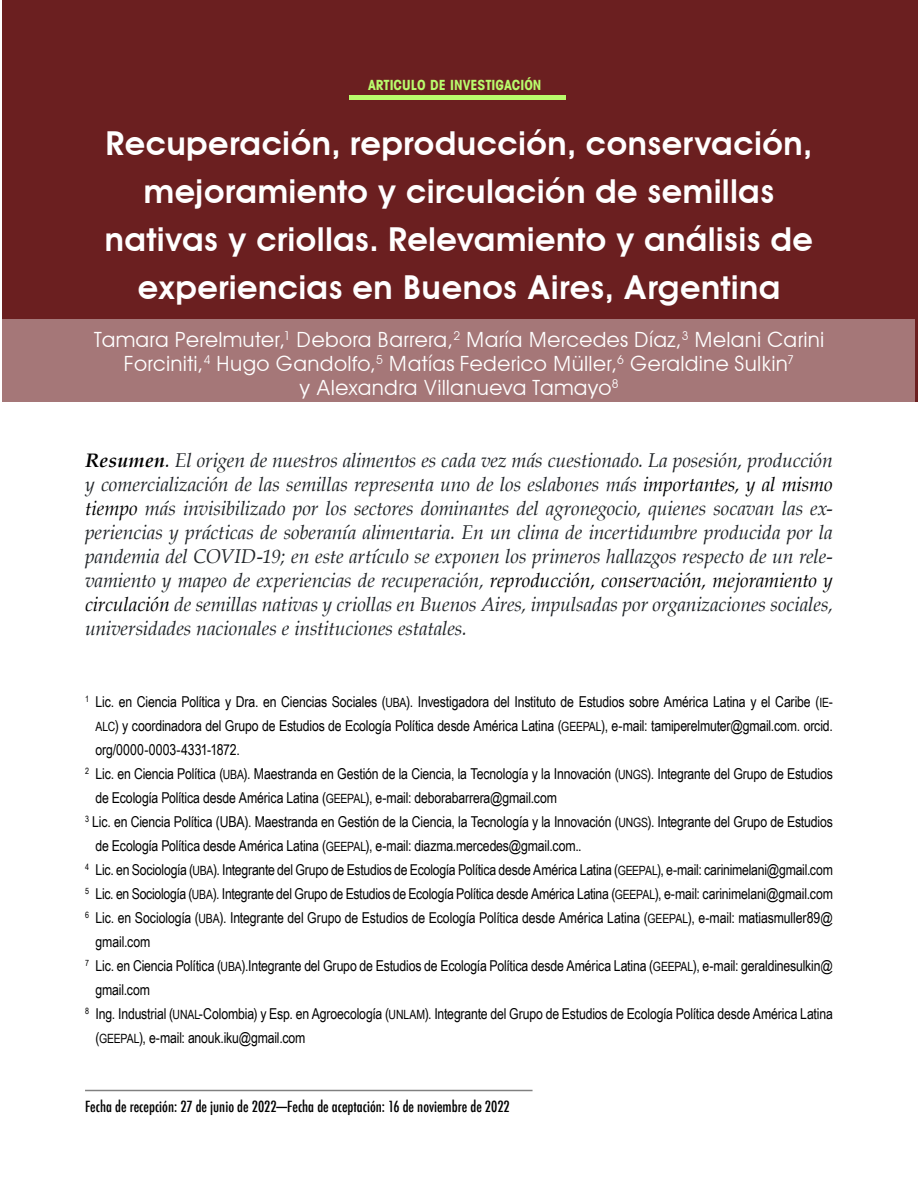
<style>
.page{position:relative;width:918px;height:1188px;background:#fff}
.page>*{position:absolute;margin:0;border:0;box-sizing:border-box;transform-origin:0 0}
.t1{font:600 33px/48px "Avant Garde";color:#fff;text-align:center}
.t2{font:21px/24px "Avant Garde";letter-spacing:-.015em;color:#fff;text-align:center}
.t3{font:italic 19.5px/24px "Palatino";letter-spacing:-.005em;color:#212529;text-align:justify}
.t4{font:16.5px "Avant Garde Cond Bold SC850";color:#b9fb6c}
.t5{font:15px "Arial Narrow";letter-spacing:-.01em;color:#000}
.t6{font:500 condensed 15px "Futura";color:#000}
.t7{font:14.1px "Avant Garde Cond Bold SC850";color:#b9fb6c}
.s1{font-family:"Avant Garde";font-weight:700;font-stretch:condensed}
.s2{font-weight:700;color:#000}
.s3{color:#000}
.s4{font-family:"Arial Narrow SC850";font-size:12.75px}
.s5{font-family:"Arial Narrow SC850"}
.s6{font-family:"Arial Narrow";font-weight:400;font-stretch:normal}
</style>
<div class="page">
<div style="left:2px;top:0;width:916px;height:402px;background:#6b1f20"></div>
<div style="left:0;top:320px;width:915px;height:82px;background:#a57778"></div>
<div style="left:349px;top:95px;width:217px;height:5px;background:#b9fb6c"></div>
<hr style="left:85px;top:1090px;width:448px;height:1px;background:#000">
<p class="t4" style="left:354px;top:70px;width:204px">ARTÍCULO DE INVESTIG<span class="s1">ACIÓN</span></p>
<p class="t7" style="left:368px;top:76px;width:9px">ARTICULO</p>
<p class="t7" style="left:430px;top:76px;width:28px">DE INVESTIGACI</p>
<p class="t7" style="left:524px;top:76px;width:17px">ÓN</p>
<h1 class="t1" style="left:105px;top:119px;width:710px">Recuperación, reproducción, conservación, mejoramiento y circulación de semillas nativas y criollas. Relevamiento y análisis de experiencias en Buenos Aires, Argentina</h1>
<h2 class="t2" style="left:94px;top:327px;width:732px">Tamara Perelmuter,<sup>1</sup> Debora Barrera,<sup>2</sup> María Mercedes Díaz,<sup>3</sup> Melani Carini<br>Forciniti,<sup>4</sup> Hugo Gandolfo,<sup>5</sup> Matías Federico Müller,<sup>6</sup> Geraldine Sulkin<sup>7<br></sup>y Alexandra Villanueva Tamayo<sup>8</sup></h2>
<p class="t3" style="left:85px;top:448px;width:749px"><span class="s2">Resumen</span><span class="s3">.</span> El origen de nuestros alimentos es cada vez más cuestionado. La posesión, producción y comercialización de las semillas representa uno de los eslabones más <span class="s3">importantes, y al mismo tiempo</span> más invisibilizado por los sectores dominantes del agronegocio, quienes socavan las ex&shy;periencias y prácticas de soberanía alimentaria. En un clima de incertidumbre producida por la pandemia del COVID-19; en este artículo se exponen los primeros hallazgos respecto de un rele&shy;vamiento y mapeo de experiencias de recuperación, <span class="s3">reproducción, conservación, mejoramiento y circulación</span> de semillas nativas y criollas en Buenos Aires, impulsadas por organizaciones sociales, universidades nacionales e instituciones estatales.</p>
<p class="t5" style="left:85px;top:691px;width:749px"><sup>1</sup> Lic. en Ciencia Política y Dra. en Ciencias Sociales (<span class="s4">UBA</span>). Investigadora del Instituto de Estudios sobre América Latina y el Caribe (<span class="s4">IE</span><span class="s5">-</span></p>
<p class="t5" style="left:96px;top:715px;width:739px"><span class="s4">ALC</span>) y coordinadora del Grupo de Estudios de Ecología Política desde América Latina (<span class="s4">GEEPAL</span>), e-mail: tamiperelmuter@gmail.com. orcid.</p>
<p class="t5" style="left:96px;top:739px;width:146px">org/0000-0003-4331-1872.</p>
<p class="t5" style="left:85px;top:763px;width:749px"><sup>2</sup> Lic. en Ciencia Política (<span class="s4">UBA</span>). Maestranda en Gestión de la Ciencia, la Tecnología y la Innovación (<span class="s4">UNGS</span>). Integrante del Grupo de Estudios</p>
<p class="t5" style="left:96px;top:787px;width:463px">de Ecología Política desde América Latina (<span class="s4">GEEPAL</span>), e-mail: deborabarrera@gmail.com</p>
<p class="t5" style="left:85px;top:811px;width:749px"><sup>3</sup> Lic. en Ciencia Política (UBA). Maestranda en Gestión de la Ciencia, la Tecnología y la Innovación (<span class="s4">UNGS</span>). Integrante del Grupo de Estudios</p>
<p class="t5" style="left:96px;top:835px;width:488px">de Ecología Política desde América Latina (<span class="s4">GEEPAL</span>), e-mail: diazma.mercedes@gmail.com..</p>
<p class="t5" style="left:85px;top:859px;width:749px"><sup>4</sup> Lic. en Sociología (<span class="s4">UBA</span>). Integrante del Grupo de Estudios de Ecología Política desde América Latina (<span class="s4">GEEPAL</span>), e-mail: carinimelani@gmail.com</p>
<p class="t5" style="left:85px;top:883px;width:749px"><sup>5</sup> Lic. en Sociología (<span class="s4">UBA</span>). Integrante del Grupo de Estudios de Ecología Política desde América Latina (<span class="s4">GEEPAL</span>), e-mail: carinimelani@gmail.com</p>
<p class="t5" style="left:85px;top:907px;width:749px"><sup>6</sup> Lic. en Sociología (<span class="s4">UBA</span>). Integrante del Grupo de Estudios de Ecología Política desde América Latina (<span class="s4">GEEPAL</span>), e-mail: matiasmuller89@</p>
<p class="t5" style="left:96px;top:931px;width:56px">gmail.com</p>
<p class="t5" style="left:85px;top:955px;width:749px"><sup>7</sup> Lic. en Ciencia Política (<span class="s4">UBA</span>).Integrante del Grupo de Estudios de Ecología Política desde América Latina (<span class="s4">GEEPAL</span>), e-mail: geraldinesulkin@</p>
<p class="t5" style="left:96px;top:979px;width:56px">gmail.com</p>
<p class="t5" style="left:85px;top:1003px;width:749px"><sup>8</sup> Ing. Industrial (<span class="s4">UNAL</span>-Colombia) y Esp. en Agroecología (<span class="s4">UNLAM</span>). Integrante del Grupo de Estudios de Ecología Política desde América Latina</p>
<p class="t5" style="left:96px;top:1027px;width:211px">(<span class="s4">GEEPAL</span>), e-mail: anouk.iku@gmail.com</p>
<p class="t6" style="left:85px;top:1097px;width:426px">Fecha de recepción: 27 de junio de 2022<span class="s6">─</span>Fecha de aceptación: 16 de noviembre de 2022</p>
</div>
